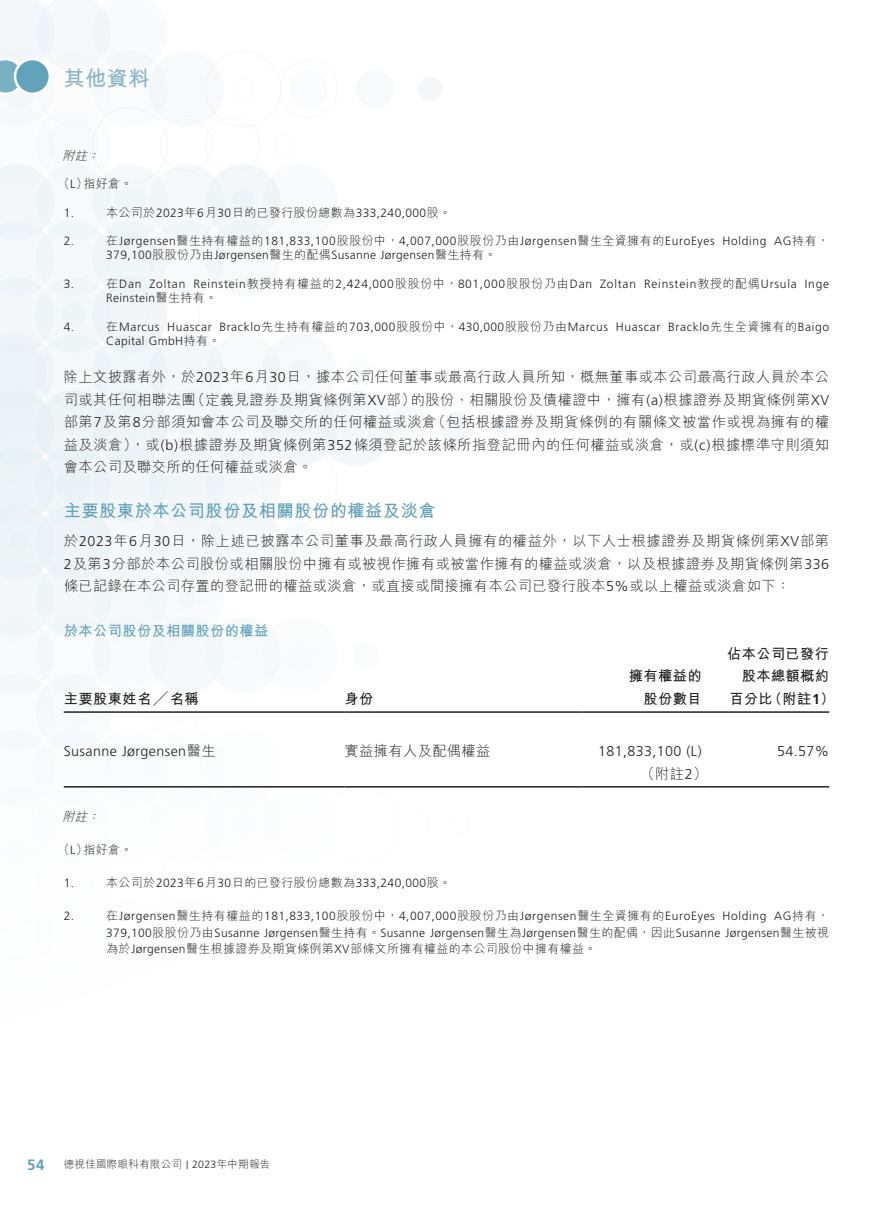
<style>
.page{position:relative;width:893px;height:1212px;background:#fff}
.page>*{position:absolute;margin:0;border:0;box-sizing:border-box;transform-origin:0 0}
.t1{font:700 21px "M Hei HK";color:#85b4c7}
.t2{font:700 17.25px "M Hei HK";letter-spacing:.03em;color:#63a3b9}
.t3{font:700 15px "Frutiger LT Std";color:#63a3b9}
.t4{font:300 14.25px/22.5px "M Hei HK";letter-spacing:.03em;color:#231f20;text-align:justify}
.t5{font:700 14.25px/22.5px "M Hei HK";letter-spacing:.03em;color:#231f20;text-align:right}
.t6{font:300 14.25px "Frutiger LT Std";letter-spacing:.03em;color:#231f20}
.t7{font:700 14.25px "M Hei HK";letter-spacing:.03em;color:#63a3b9}
.t8{font:300 12px/14.2px "Frutiger LT Std";letter-spacing:.05em;color:#231f20}
.t9{font:300 12px/16.5px "Frutiger LT Std";letter-spacing:.03em;color:#231f20}
.t10{font:300 12px "M Hei HK";letter-spacing:.03em;color:#231f20}
.t11{font:italic 300 12px "M Hei HK";color:#231f20}
.t12{font:300 10.5px "M Hei HK";letter-spacing:.03em;color:#231f20}
.s1{font-family:"Frutiger LT Std"}
.s2{font-family:"M Hei HK"}
.s3{font-family:"Frutiger LT Std";font-size:8.4px}
</style>
<div class="page">
<svg style="left:0;top:58px;width:24px;height:37px"></svg>
<div style="left:15px;top:59px;width:35px;height:35px;background:#63a3b9;border-radius:50%"></div>
<div style="left:14px;top:58px;width:37px;height:37px;border:2px solid #fff;border-radius:50%"></div>
<hr style="left:64px;top:711px;width:280px;height:2px;background:#231f20">
<hr style="left:344px;top:711px;width:239px;height:2px;background:#231f20">
<hr style="left:583px;top:711px;width:127px;height:2px;background:#231f20">
<hr style="left:710px;top:711px;width:119px;height:2px;background:#231f20">
<hr style="left:64px;top:786px;width:280px;height:1px;background:#231f20">
<hr style="left:344px;top:786px;width:239px;height:1px;background:#231f20">
<hr style="left:583px;top:786px;width:127px;height:1px;background:#231f20">
<hr style="left:710px;top:786px;width:119px;height:1px;background:#231f20">
<h1 class="t1" style="left:64px;top:63px;width:87px">其他資料</h1>
<p class="t11" style="left:63px;top:149px;width:41px">附註：</p>
<p class="t10" style="left:58px;top:177px;width:76px">（<span class="s1">L</span>）指好倉。</p>
<p class="t8" style="left:64px;top:205px;width:12px">1.</p>
<p class="t10" style="left:106px;top:206px;width:346px">本公司於<span class="s1">2023</span>年<span class="s1">6</span>月<span class="s1">30</span>日的已發行股份總數為<span class="s1">333,240,000</span>股。</p>
<p class="t8" style="left:64px;top:234px;width:12px">2.</p>
<p class="t8" style="left:106px;top:234px;width:724px"><span class="s2">在</span>Jørgensen<span class="s2">醫生持有權益的</span>181,833,100<span class="s2">股股份中，</span>4,007,000<span class="s2">股股份乃由</span>Jørgensen<span class="s2">醫生全資擁有的</span>EuroEyes Holding AG<span class="s2">持有，<br></span>379,100<span class="s2">股股份乃由</span>Jørgensen<span class="s2">醫生的配偶</span>Susanne Jørgensen<span class="s2">醫生持有。</span></p>
<p class="t8" style="left:64px;top:277px;width:12px">3.</p>
<p class="t8" style="left:106px;top:277px;width:724px"><span class="s2">在</span>Dan Zoltan Reinstein<span class="s2">教授持有權益的</span>2,424,000<span class="s2">股股份中，</span>801,000<span class="s2">股股份乃由</span>Dan Zoltan Reinstein<span class="s2">教授的配偶</span>Ursula Inge<br>Reinstein<span class="s2">醫生持有。</span></p>
<p class="t8" style="left:64px;top:319px;width:12px">4.</p>
<p class="t8" style="left:106px;top:319px;width:724px"><span class="s2">在</span>Marcus Huascar Bracklo<span class="s2">先生持有權益的</span>703,000<span class="s2">股股份中，</span>430,000<span class="s2">股股份乃由</span>Marcus Huascar Bracklo<span class="s2">先生全資擁有的</span>Baigo<br>Capital GmbH<span class="s2">持有。</span></p>
<p class="t4" style="left:64px;top:366px;width:767px">除上文披露者外，於<span class="s1">2023</span>年<span class="s1">6</span>月<span class="s1">30</span>日，據本公司任何董事或最高行政人員所知，概無董事或本公司最高行政人員於本公司或其任何相聯法團（定義見證券及期貨條例第<span class="s1">XV</span>部）的股份、相關股份及債權證中，擁有<span class="s1">(a)</span>根據證券及期貨條例第<span class="s1">XV</span>部第<span class="s1">7</span>及第<span class="s1">8</span>分部須知會本公司及聯交所的任何權益或淡倉（包括根據證券及期貨條例的有關條文被當作或視為擁有的權益及淡倉），或<span class="s1">(b)</span>根據證券及期貨條例第<span class="s1">352</span>條須登記於該條所指登記冊內的任何權益或淡倉，或<span class="s1">(c)</span>根據標準守則須知會本公司及聯交所的任何權益或淡倉。</p>
<p class="t2" style="left:64px;top:498px;width:373px">主要股東於本公司股份及相關股份的權益及淡倉</p>
<p class="t4" style="left:64px;top:529px;width:767px">於<span class="s1">2023</span>年<span class="s1">6</span>月<span class="s1">30</span>日，除上述已披露本公司董事及最高行政人員擁有的權益外，以下人士根據證券及期貨條例第<span class="s1">XV</span>部第<span class="s1">2</span>及第<span class="s1">3</span>分部於本公司股份或相關股份中擁有或被視作擁有或被當作擁有的權益或淡倉，以及根據證券及期貨條例第<span class="s1">336</span>條已記錄在本公司存置的登記冊的權益或淡倉，或直接或間接擁有本公司已發行股本<span class="s1">5%</span>或以上權益或淡倉如下：</p>
<p class="t7" style="left:64px;top:621px;width:206px">於本公司股份及相關股份的權益</p>
<p class="t5" style="left:64px;top:686px;width:136px">主要股東姓名╱名稱</p>
<p class="t5" style="left:344px;top:686px;width:30px">身份</p>
<p class="t5" style="left:629px;top:663px;width:74px">擁有權益的股份數目</p>
<p class="t6" style="left:64px;top:743px;width:154px">Susanne Jørgensen<span class="s2">醫生</span></p>
<p class="t4" style="left:344px;top:739px;width:148px">實益擁有人及配偶權益</p>
<p class="t6" style="left:598px;top:743px;width:105px">181,833,100 (L)</p>
<p class="t4" style="left:640px;top:762px;width:68px">（附註<span class="s1">2</span>）</p>
<p class="t5" style="left:727px;top:641px;width:104px">佔本公司已發行</p>
<p class="t5" style="left:742px;top:663px;width:89px">股本總額概約</p>
<p class="t5" style="left:729px;top:686px;width:107px">百分比（附註<span class="s1">1</span>）</p>
<p class="t6" style="left:777px;top:743px;width:53px">54.57%</p>
<p class="t11" style="left:63px;top:811px;width:41px">附註：</p>
<p class="t10" style="left:58px;top:844px;width:76px">（<span class="s1">L</span>）指好倉。</p>
<p class="t8" style="left:64px;top:876px;width:12px">1.</p>
<p class="t10" style="left:106px;top:877px;width:346px">本公司於<span class="s1">2023</span>年<span class="s1">6</span>月<span class="s1">30</span>日的已發行股份總數為<span class="s1">333,240,000</span>股。</p>
<p class="t8" style="left:64px;top:909px;width:12px">2.</p>
<p class="t9" style="left:106px;top:908px;width:724px"><span class="s2">在</span>Jørgensen<span class="s2">醫生持有權益的</span>181,833,100<span class="s2">股股份中，</span>4,007,000<span class="s2">股股份乃由</span>Jørgensen<span class="s2">醫生全資擁有的</span>EuroEyes Holding AG<span class="s2">持有，<br></span>379,100<span class="s2">股股份乃由</span>Susanne Jørgensen<span class="s2">醫生持有。</span>Susanne Jørgensen<span class="s2">醫生為</span>Jørgensen<span class="s2">醫生的配偶，因此</span>Susanne Jørgensen<span class="s2">醫生被視</span></p>
<p class="t10" style="left:106px;top:943px;width:492px">為於<span class="s1">Jørgensen</span>醫生根據證券及期貨條例第<span class="s1">XV</span>部條文所擁有權益的本公司股份中擁有權益。</p>
<p class="t3" style="left:27px;top:1155px;width:19px">54</p>
<p class="t12" style="left:64px;top:1159px;width:208px">德視佳國際眼科有限公司 <span class="s3">|</span> <span class="s1">2023</span>年中期報告</p>
</div>
